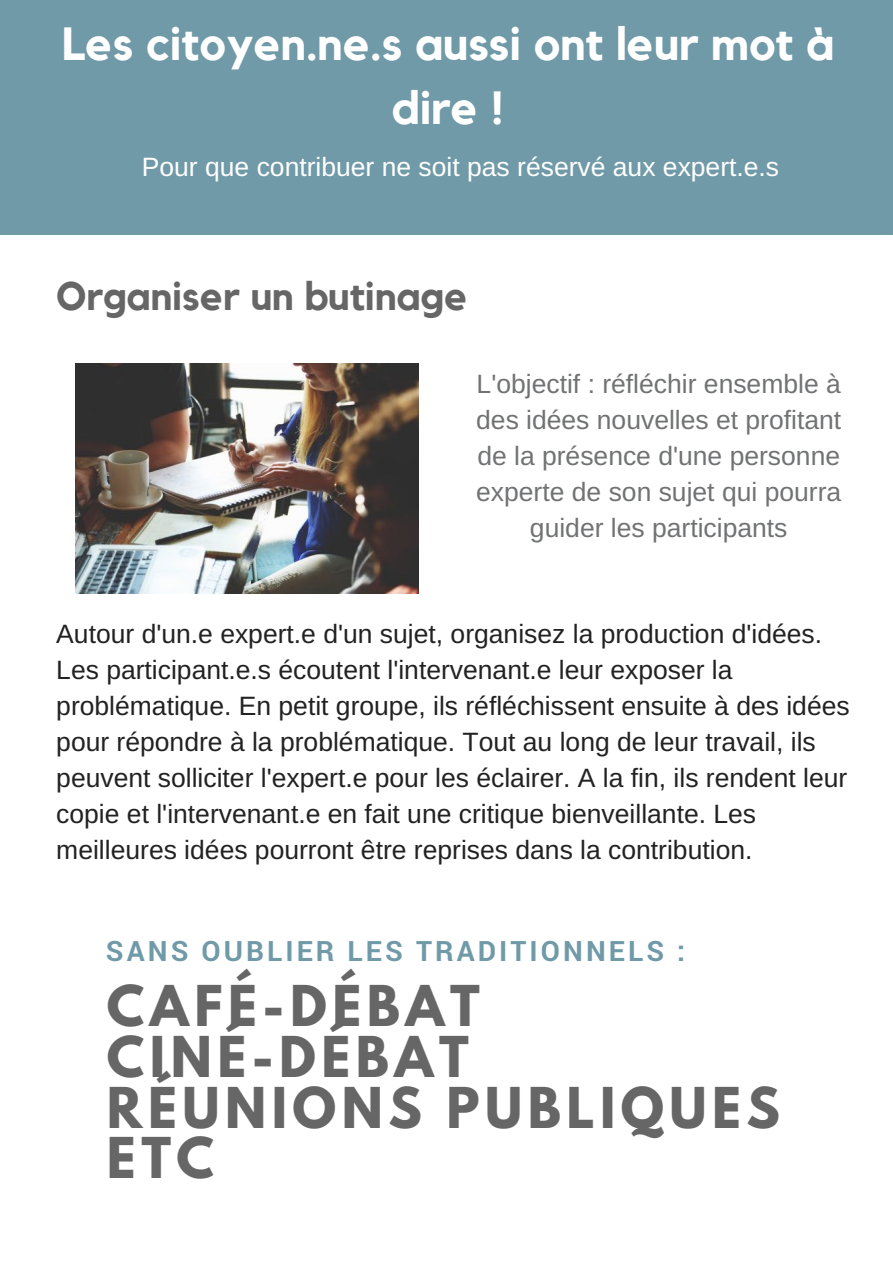
<style>
.page{position:relative;width:893px;height:1263px;background:#fff}
.page>*{position:absolute;margin:0;border:0;box-sizing:border-box;transform-origin:0 0}
.t1{font:700 49.8px/50.7px "League Spartan";letter-spacing:.11em;color:#666}
.t2{font:700 46.35px/64.2px "Kollektif";color:#fff;text-align:center}
.t3{font:700 39.75px "Kollektif";color:#666}
.t4{font:700 28.05px "Roboto";letter-spacing:.11em;color:#709aa8}
.t5{font:26.55px/36px "Arimo";color:#222}
.t6{font:26.55px/36px "Arimo";color:#717273;text-align:center}
.t7{font:26.55px "Arimo";color:#fff}
</style>
<div class="page">
<svg style="left:886px;top:0;width:7px;height:36px"></svg>
<div style="left:884px;top:36px;width:9px;height:157px;background:#709aa8"></div>
<div style="left:8px;top:36px;width:878px;height:157px;background:#709aa8"></div>
<div style="left:8px;top:0;width:878px;height:38px;background:#709aa8"></div>
<svg style="left:0;top:0;width:8px;height:36px"></svg>
<div style="left:0;top:36px;width:10px;height:157px;background:#709aa8"></div>
<div style="left:8px;top:191px;width:878px;height:44px;background:#709aa8"></div>
<svg style="left:0;top:193px;width:8px;height:42px"></svg>
<svg style="left:886px;top:193px;width:7px;height:42px"></svg>
<img style="left:75px;top:364px;width:344px;height:229px">
<h2 class="t2" style="left:62px;top:13px;width:774px">Les citoyen.ne.s aussi ont leur mot à dire !</h2>
<p class="t7" style="left:142px;top:152px;width:639px">Pour que contribuer ne soit pas réservé aux expert.e.s</p>
<h3 class="t3" style="left:56px;top:277px;width:413px">Organiser un butinage</h3>
<p class="t6" style="left:476px;top:366px;width:367px">L'objectif : réfléchir ensemble à des idées nouvelles et profitant de la présence d'une personne experte de son sujet qui pourra guider les participants</p>
<p class="t5" style="left:56px;top:616px;width:795px">Autour d'un.e expert.e d'un sujet, organisez la production d'idées.<br>Les participant.e.s écoutent l'intervenant.e leur exposer la problématique. En petit groupe, ils réfléchissent ensuite à des idées pour répondre à la problématique. Tout au long de leur travail, ils peuvent solliciter l'expert.e pour les éclairer. A la fin, ils rendent leur copie et l'intervenant.e en fait une critique bienveillante. Les meilleures idées pourront être reprises dans la contribution.</p>
<p class="t4" style="left:106px;top:931px;width:581px">SANS OUBLIER LES TRADITIONNELS :</p>
<h1 class="t1" style="left:107px;top:987px;width:674px">CAFÉ-DÉBAT<br>CINÉ-DÉBAT<br>RÉUNIONS PUBLIQUES<br>ETC</h1>
</div>
